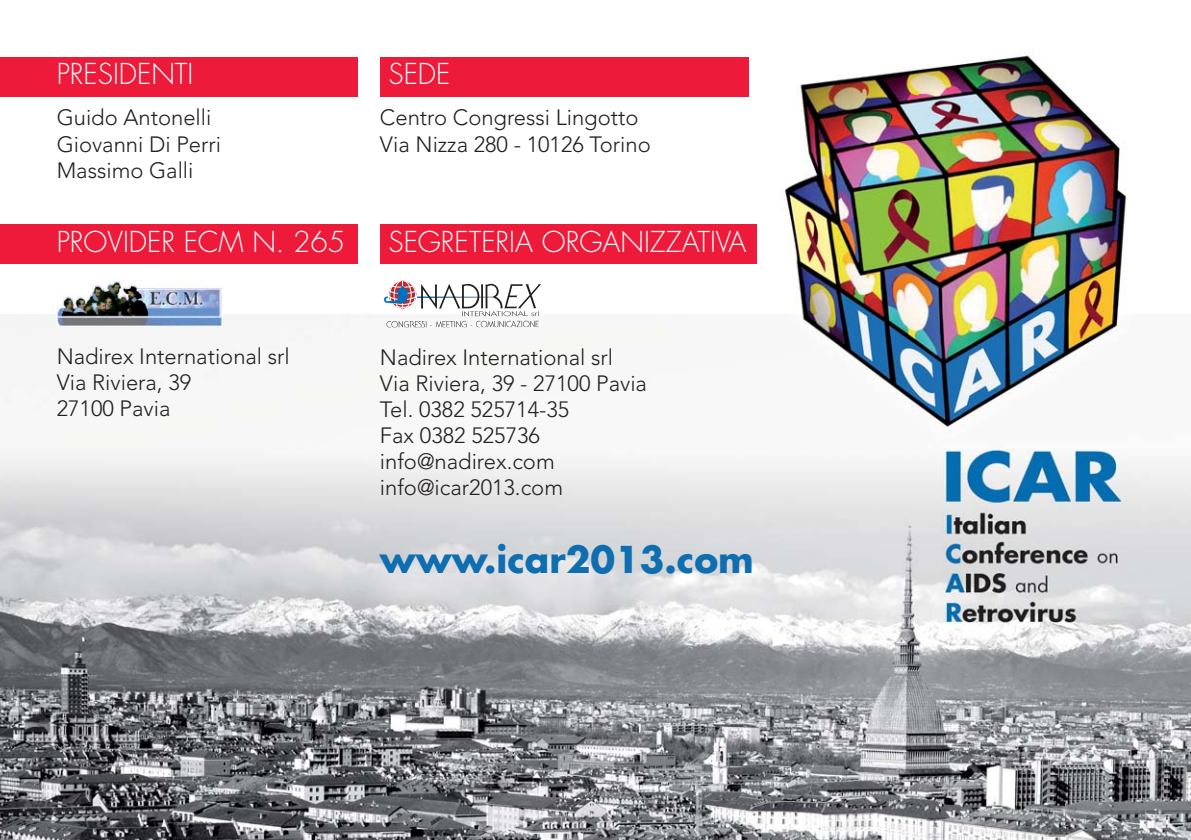
<style>
.page{position:relative;width:1191px;height:840px;background:#fff}
.page>*{position:absolute;margin:0;border:0;box-sizing:border-box;transform-origin:0 0}
.t1{font:700 36px "Futura";color:#0f6eb0}
.t2{font:300 28px "Futura";color:#fff}
.t3{font:300 22px/26px "Avenir";color:#231f20}
</style>
<div class="page">
<img style="left:0;top:55px;width:1191px;height:784px">
<div style="left:0;top:57px;width:357px;height:39px;background:#ed1a3a"></div>
<div style="left:380px;top:57px;width:368px;height:39px;background:#ed1a3a"></div>
<div style="left:0;top:224px;width:357px;height:40px;background:#ed1a3a"></div>
<div style="left:380px;top:224px;width:376px;height:40px;background:#ed1a3a"></div>
<svg style="left:384px;top:280px;width:157px;height:47px"></svg>
<img style="left:57px;top:279px;width:165px;height:47px">
<p class="t2" style="left:57px;top:61px;width:138px">PRESIDENTI</p>
<p class="t2" style="left:388px;top:61px;width:63px">SEDE</p>
<p class="t3" style="left:57px;top:106px;width:166px">Guido Antonelli<br>Giovanni Di Perri<br>Massimo Galli</p>
<p class="t3" style="left:380px;top:106px;width:272px">Centro Congressi Lingotto<br>Via Nizza 280 - 10126 Torino</p>
<p class="t2" style="left:57px;top:229px;width:290px">PROVIDER ECM N. 265</p>
<p class="t2" style="left:388px;top:229px;width:359px">SEGRETERIA ORGANIZZATIVA</p>
<p class="t3" style="left:57px;top:345px;width:235px">Nadirex International srl<br>Via Riviera, 39<br>27100 Pavia</p>
<p class="t3" style="left:380px;top:346px;width:268px">Nadirex International srl<br>Via Riviera, 39 - 27100 Pavia<br>Tel. 0382 525714-35<br>Fax 0382 525736 info@nadirex.com info@icar2013.com</p>
<h1 class="t1" style="left:380px;top:543px;width:375px">www.icar2013.com</h1>
</div>
